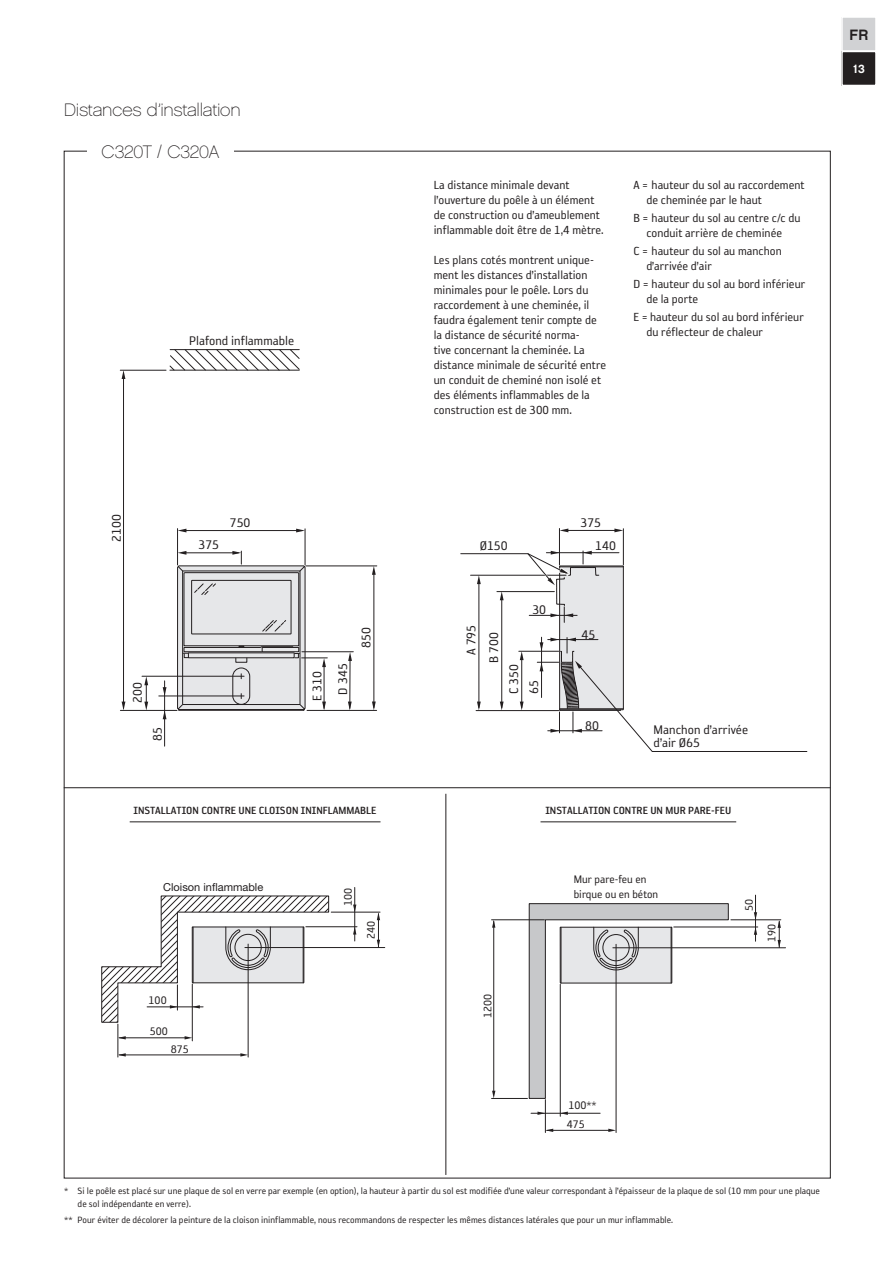
<style>
.page{position:relative;width:893px;height:1263px;background:#fff}
.page>*{position:absolute;margin:0;border:0;box-sizing:border-box;transform-origin:0 0}
.t1{font:18px "Chalet Paris Nineteen Sixty";letter-spacing:-.015em;color:#231f20}
.t2{font:15px "Chalet New York Nineteen Sixty";color:#231f20}
.t3{font:14.4px/22.8px "Reykjavik One OT A Gauge";color:#231f20}
.t4{font:13.5px/15px "Reykjavik One OT A Gauge";color:#231f20}
.t5{font:12.6px/15.1px "Reykjavik One OT A Gauge";color:#231f20}
.t6{font:12px "Reykjavik One OT B Gauge";color:#231f20}
.t7{font:12px "Chalet New York Nineteen Sixty";color:#fff}
.t8{font:10.95px "Helvetica Neue LT Pro";color:#231f20}
.t9{font:10.5px/12.6px "Reykjavik One OT A Gauge";color:#231f20}
</style>
<div class="page">
<div style="left:842px;top:17px;width:34px;height:68px;background:#d1d2d4"></div>
<div style="left:841px;top:16px;width:36px;height:36px;border:2px solid #fff"></div>
<div style="left:842px;top:51px;width:34px;height:34px;background:#231f20"></div>
<div style="left:841px;top:51px;width:36px;height:35px;border:2px solid #fff"></div>
<hr style="left:540px;top:821px;width:196px;height:1px;background:#231f20">
<hr style="left:130px;top:821px;width:250px;height:1px;background:#231f20">
<hr style="left:64px;top:787px;width:766px;height:1px;background:#231f20">
<hr style="left:446px;top:794px;width:1px;height:381px;background:#231f20">
<hr style="left:374px;top:573px;width:1px;height:134px;background:#231f20">
<svg style="left:372px;top:701px;width:4px;height:9px"></svg>
<hr style="left:306px;top:566px;width:71px;height:1px;background:#231f20">
<svg style="left:372px;top:566px;width:4px;height:9px"></svg>
<hr style="left:184px;top:530px;width:118px;height:1px;background:#231f20">
<hr style="left:305px;top:529px;width:1px;height:36px;background:#231f20">
<svg style="left:178px;top:529px;width:8px;height:3px"></svg>
<svg style="left:296px;top:529px;width:9px;height:3px"></svg>
<hr style="left:177px;top:529px;width:1px;height:36px;background:#231f20">
<hr style="left:123px;top:375px;width:1px;height:333px;background:#231f20">
<svg style="left:122px;top:701px;width:3px;height:9px"></svg>
<hr style="left:120px;top:370px;width:46px;height:1px;background:#231f20">
<svg style="left:122px;top:370px;width:3px;height:9px"></svg>
<hr style="left:120px;top:710px;width:57px;height:1px;background:#231f20">
<hr style="left:349px;top:656px;width:1px;height:52px;background:#231f20">
<hr style="left:302px;top:651px;width:51px;height:1px;background:#231f20">
<svg style="left:348px;top:701px;width:4px;height:9px"></svg>
<svg style="left:348px;top:652px;width:4px;height:9px"></svg>
<hr style="left:164px;top:681px;width:1px;height:65px;background:#231f20">
<hr style="left:159px;top:696px;width:85px;height:1px;background:#231f20">
<hr style="left:142px;top:676px;width:102px;height:1px;background:#231f20">
<svg style="left:163px;top:687px;width:3px;height:9px"></svg>
<svg style="left:163px;top:710px;width:3px;height:9px"></svg>
<svg style="left:144px;top:676px;width:4px;height:34px"></svg>
<hr style="left:307px;top:710px;width:70px;height:1px;background:#231f20">
<svg style="left:177px;top:551px;width:150px;height:160px"></svg>
<svg style="left:170px;top:349px;width:130px;height:22px"></svg>
<hr style="left:170px;top:349px;width:129px;height:1px;background:#231f20">
<hr style="left:170px;top:370px;width:129px;height:1px;background:#231f20">
<hr style="left:566px;top:530px;width:54px;height:1px;background:#231f20">
<hr style="left:623px;top:529px;width:1px;height:36px;background:#231f20">
<svg style="left:560px;top:528px;width:8px;height:4px"></svg>
<svg style="left:614px;top:528px;width:9px;height:4px"></svg>
<hr style="left:559px;top:528px;width:1px;height:37px;background:#231f20">
<svg style="left:460px;top:551px;width:347px;height:201px"></svg>
<svg style="left:528px;top:903px;width:201px;height:196px"></svg>
<hr style="left:755px;top:895px;width:1px;height:46px;background:#231f20">
<hr style="left:674px;top:927px;width:84px;height:1px;background:#231f20">
<hr style="left:613px;top:947px;width:172px;height:1px;background:#231f20">
<hr style="left:731px;top:919px;width:50px;height:1px;background:#231f20">
<hr style="left:547px;top:1130px;width:64px;height:1px;background:#231f20">
<hr style="left:616px;top:944px;width:1px;height:188px;background:#231f20">
<hr style="left:560px;top:984px;width:1px;height:132px;background:#231f20">
<hr style="left:545px;top:1099px;width:1px;height:33px;background:#231f20">
<svg style="left:778px;top:920px;width:3px;height:28px"></svg>
<svg style="left:754px;top:927px;width:3px;height:8px"></svg>
<svg style="left:754px;top:912px;width:3px;height:8px"></svg>
<svg style="left:545px;top:1129px;width:8px;height:3px"></svg>
<svg style="left:608px;top:1129px;width:8px;height:3px"></svg>
<hr style="left:493px;top:921px;width:1px;height:172px;background:#231f20">
<hr style="left:492px;top:1098px;width:35px;height:1px;background:#231f20">
<hr style="left:492px;top:919px;width:52px;height:1px;background:#231f20">
<svg style="left:492px;top:920px;width:3px;height:8px"></svg>
<svg style="left:492px;top:1091px;width:3px;height:7px"></svg>
<hr style="left:531px;top:1113px;width:69px;height:1px;background:#231f20">
<svg style="left:560px;top:1111px;width:8px;height:4px"></svg>
<svg style="left:537px;top:1111px;width:8px;height:4px"></svg>
<hr style="left:378px;top:914px;width:1px;height:33px;background:#231f20">
<hr style="left:354px;top:887px;width:1px;height:54px;background:#231f20">
<hr style="left:306px;top:926px;width:51px;height:1px;background:#231f20">
<hr style="left:245px;top:947px;width:140px;height:1px;background:#231f20">
<hr style="left:331px;top:912px;width:49px;height:1px;background:#231f20">
<hr style="left:119px;top:1055px;width:124px;height:1px;background:#231f20">
<hr style="left:248px;top:944px;width:1px;height:113px;background:#231f20">
<hr style="left:192px;top:984px;width:1px;height:57px;background:#231f20">
<hr style="left:118px;top:1024px;width:1px;height:33px;background:#231f20">
<svg style="left:377px;top:912px;width:3px;height:8px"></svg>
<svg style="left:353px;top:927px;width:3px;height:7px"></svg>
<svg style="left:353px;top:904px;width:3px;height:8px"></svg>
<svg style="left:101px;top:895px;width:228px;height:128px"></svg>
<svg style="left:118px;top:1053px;width:8px;height:3px"></svg>
<svg style="left:240px;top:1053px;width:8px;height:3px"></svg>
<hr style="left:119px;top:1037px;width:68px;height:1px;background:#231f20">
<svg style="left:118px;top:1036px;width:8px;height:3px"></svg>
<svg style="left:185px;top:1036px;width:7px;height:3px"></svg>
<h1 class="t1" style="left:64px;top:99px;width:178px">Distances d’installation</h1>
<h1 class="t1" style="left:102px;top:141px;width:119px">C320T / C320A</h1>
<p class="t3" style="left:189px;top:330px;width:106px">Plafond inflammable</p>
<p class="t4" style="left:434px;top:177px;width:172px">La distance minimale devant l’ouverture du poêle à un élément de construction ou d’ameublement inflammable doit être de 1,4 mètre.</p>
<p class="t4" style="left:434px;top:252px;width:174px">Les plans cotés montrent unique&shy;ment les distances d’installation minimales pour le poêle. Lors du raccordement à une cheminée, il faudra également tenir compte de la distance de sécurité norma-<br>tive concernant la cheminée. La distance minimale de sécurité entre un conduit de cheminé non isolé et des éléments inflammables de la construction est de 300 mm.</p>
<p class="t4" style="left:646px;top:177px;width:160px;text-indent:-13px">A = hauteur du sol au raccordement de cheminée par le haut</p>
<p class="t4" style="left:634px;top:210px;width:168px;text-align:center">B = hauteur du sol au centre c/c du conduit arrière de cheminée</p>
<p class="t4" style="left:646px;top:243px;width:137px;text-indent:-13px">C = hauteur du sol au manchon d’arrivée d’air</p>
<p class="t4" style="left:646px;top:276px;width:161px;text-indent:-13px">D = hauteur du sol au bord inférieur de la porte</p>
<p class="t4" style="left:646px;top:309px;width:159px;text-indent:-13px">E = hauteur du sol au bord inférieur du réflecteur de chaleur</p>
<p class="t2" style="left:850px;top:25px;width:20px">FR</p>
<p class="t7" style="left:853px;top:61px;width:13px">13</p>
<p class="t3" style="left:105px;top:542px;width:29px;rotate:-90deg">2100</p>
<p class="t3" style="left:198px;top:534px;width:22px">375</p>
<p class="t3" style="left:230px;top:511px;width:22px">750</p>
<p class="t3" style="left:126px;top:703px;width:22px;rotate:-90deg">200</p>
<p class="t3" style="left:146px;top:741px;width:15px;rotate:-90deg">85</p>
<p class="t3" style="left:306px;top:701px;width:31px;rotate:-90deg">E 310</p>
<p class="t3" style="left:332px;top:694px;width:32px;rotate:-90deg">D 345</p>
<p class="t3" style="left:355px;top:648px;width:22px;rotate:-90deg">850</p>
<p class="t3" style="left:480px;top:535px;width:30px">Ø150</p>
<p class="t3" style="left:460px;top:663px;width:40px;text-align:center;rotate:-90deg">A 795<br>B 700</p>
<p class="t3" style="left:532px;top:599px;width:15px">30</p>
<p class="t3" style="left:504px;top:694px;width:32px;line-height:20px;rotate:-90deg">C 350<br>65</p>
<p class="t3" style="left:595px;top:511px;width:22px;line-height:23.4px;text-indent:-15px">375<br>140</p>
<p class="t3" style="left:581px;top:623px;width:15px">45</p>
<p class="t3" style="left:585px;top:714px;width:15px">80</p>
<p class="t3" style="left:654px;top:724px;width:96px;line-height:12.6px">Manchon d’arrivée d’air Ø65</p>
<p class="t6" style="left:134px;top:804px;width:244px">INSTALLATION CONTRE UNE CLOISON ININFLAMMABLE</p>
<p class="t6" style="left:545px;top:804px;width:187px">INSTALLATION CONTRE UN MUR PARE-FEU</p>
<p class="t8" style="left:163px;top:881px;width:102px">Cloison inflammable</p>
<p class="t5" style="left:149px;top:993px;width:20px">100</p>
<p class="t5" style="left:150px;top:1023px;width:20px">500</p>
<p class="t5" style="left:171px;top:1041px;width:20px">875</p>
<p class="t5" style="left:341px;top:906px;width:20px;rotate:-90deg">100</p>
<p class="t5" style="left:364px;top:939px;width:20px;rotate:-90deg">240</p>
<p class="t5" style="left:480px;top:1018px;width:26px;rotate:-90deg">1200</p>
<p class="t5" style="left:574px;top:871px;width:86px">Mur pare-feu en birque ou en béton</p>
<p class="t5" style="left:568px;top:1098px;width:30px">100**</p>
<p class="t5" style="left:567px;top:1117px;width:20px">475</p>
<p class="t5" style="left:741px;top:911px;width:14px;rotate:-90deg">50</p>
<p class="t5" style="left:764px;top:942px;width:20px;rotate:-90deg">190</p>
<p class="t9" style="left:78px;top:1185px;width:744px;text-indent:-14px">* Si le poêle est placé sur une plaque de sol en verre par exemple (en option), la hauteur à partir du sol est modifiée d’une valeur correspondant à l’épaisseur de la plaque de sol (10 mm pour une plaque de sol indépendante en verre).</p>
<p class="t9" style="left:64px;top:1214px;width:611px">** Pour éviter de décolorer la peinture de la cloison ininflammable, nous recommandons de respecter les mêmes distances latérales que pour un mur inflammable.</p>
</div>
